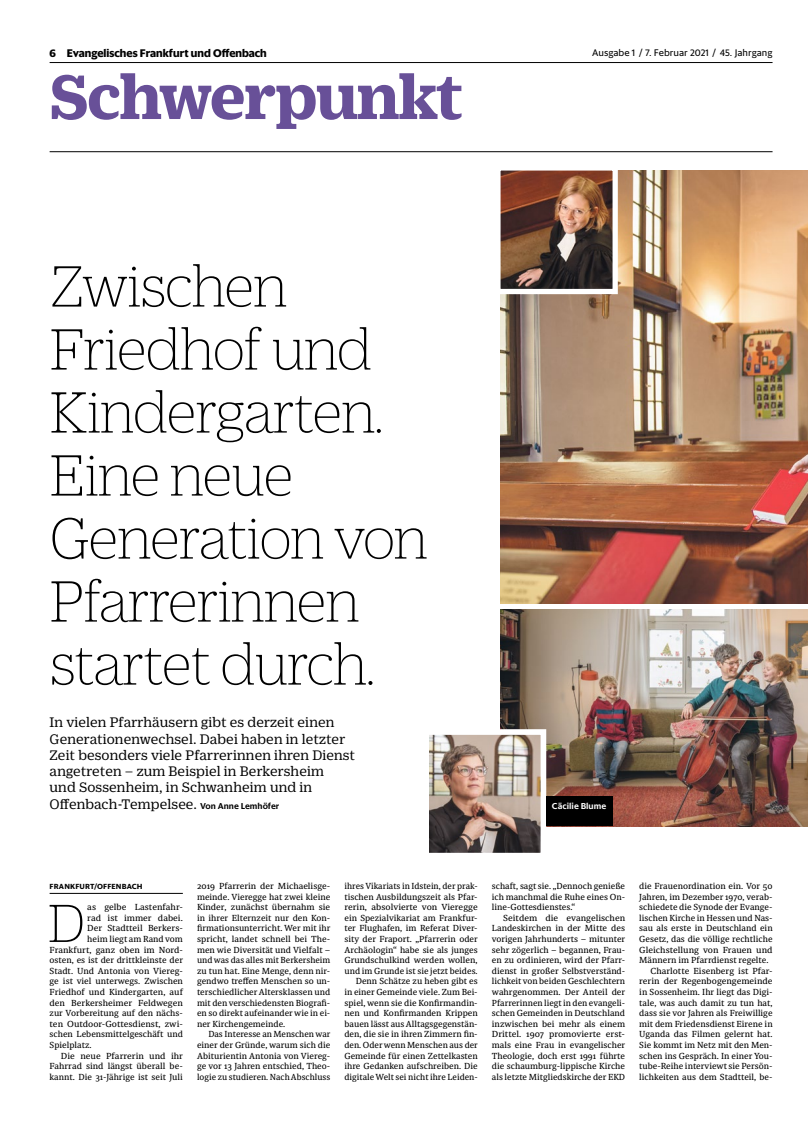
<style>
.page{position:relative;width:808px;height:1134px;background:#fff}
.page>*{position:absolute;margin:0;border:0;box-sizing:border-box;transform-origin:0 0}
.t1{font:700 68px "Duplicate Ionic";letter-spacing:-.025em;color:#685098}
.t2{font:100 63px/63px "Duplicate Ionic";letter-spacing:-.025em;color:#000}
.t3{font:100 58px "Duplicate Ionic";color:#000}
.t4{font:15px/16.2px "Duplicate Ionic";letter-spacing:.005em;color:#000}
.t5{font:700 10.9px "Sanomat Sans";color:#000}
.t6{font:9.8px "Sanomat Sans Text";color:#000}
.t7{font:8.7px/10.6px "Sindelar Regular B";color:#000;text-align:justify}
.t8{font:600 8.7px "Sanomat Sans Text";color:#fff}
.t9{font:700 7.5px "Sanomat Sans Text";letter-spacing:.02em;color:#000}
.s1{font-family:"Sanomat Sans Text";font-weight:600;font-size:8.7px}
</style>
<div class="page">
<hr style="left:50px;top:151px;width:722px;height:1px;background:#000">
<hr style="left:50px;top:62px;width:722px;height:1px;background:#000">
<img style="left:500px;top:610px;width:308px;height:216px">
<img style="left:500px;top:170px;width:308px;height:434px">
<hr style="left:50px;top:893px;width:133px;height:1px;background:#000">
<img style="left:430px;top:736px;width:109px;height:115px">
<div style="left:423px;top:729px;width:123px;height:129px;border:6px solid #fff"></div>
<img style="left:501px;top:171px;width:111px;height:117px">
<div style="left:495px;top:165px;width:123px;height:129px;border:5px solid #fff"></div>
<div style="left:546px;top:796px;width:67px;height:30px;background:#000"></div>
<p class="t5" style="left:50px;top:44px;width:219px">6 Evangelisches Frankfurt und Offenbach</p>
<p class="t6" style="left:592px;top:46px;width:182px">Ausgabe 1 / 7. Februar 2021 / 45. Jahrgang</p>
<h1 class="t1" style="left:50px;top:48px;width:415px">Schwerpunkt</h1>
<h2 class="t2" style="left:50px;top:251px;width:380px">Zwischen<br>Friedhof und<br>Kindergarten.<br>Eine neue<br>Generation von<br>Pfarrerinnen startet durch.</h2>
<p class="t4" style="left:50px;top:713px;width:307px">In vielen Pfarrhäusern gibt es derzeit einen Generationenwechsel. Dabei haben in letzter Zeit besonders viele Pfarrerinnen ihren Dienst angetreten – zum Beispiel in Berkersheim<br>und Sossenheim, in Schwanheim und in Offenbach-Tempelsee. <span class="s1">Von Anne Lemhöfer</span></p>
<p class="t8" style="left:552px;top:799px;width:56px">Cäcilie Blume</p>
<p class="t9" style="left:50px;top:881px;width:94px">FRANKFURT/OFFENBACH</p>
<h3 class="t3" style="left:48px;top:887px;width:39px">D</h3>
<p class="t7" style="left:87px;top:902px;width:97px">as gelbe Lastenfahr-</p>
<p class="t7" style="left:87px;top:913px;width:97px">rad ist immer dabei.</p>
<p class="t7" style="left:87px;top:923px;width:97px">Der Stadtteil Berkers-</p>
<p class="t7" style="left:87px;top:934px;width:97px">heim liegt am Rand vom</p>
<p class="t7" style="left:50px;top:945px;width:135px">Frankfurt, ganz oben im Nord-</p>
<p class="t7" style="left:50px;top:955px;width:135px">osten, es ist der drittkleinste der</p>
<p class="t7" style="left:50px;top:966px;width:135px">Stadt. Und Antonia von Viereg-</p>
<p class="t7" style="left:50px;top:976px;width:135px">ge ist viel unterwegs. Zwischen</p>
<p class="t7" style="left:50px;top:987px;width:135px">Friedhof und Kindergarten, auf</p>
<p class="t7" style="left:50px;top:998px;width:135px">den Berkersheimer Feldwegen</p>
<p class="t7" style="left:50px;top:1008px;width:135px">zur Vorbereitung auf den nächs-</p>
<p class="t7" style="left:50px;top:1019px;width:135px">ten Outdoor-Gottesdienst, zwi-</p>
<p class="t7" style="left:50px;top:1029px;width:135px">schen Lebensmittelgeschäft und</p>
<p class="t7" style="left:50px;top:1040px;width:43px">Spielplatz.</p>
<p class="t7" style="left:61px;top:1051px;width:124px">Die neue Pfarrerin und ihr</p>
<p class="t7" style="left:50px;top:1061px;width:135px">Fahrrad sind längst überall be-</p>
<p class="t7" style="left:50px;top:1072px;width:135px">kannt. Die 31-Jährige ist seit Juli</p>
<p class="t7" style="left:197px;top:881px;width:135px">2019 Pfarrerin der Michaelisge&shy;meinde. Vieregge hat zwei kleine Kinder, zunächst übernahm sie in ihrer Elternzeit nur den Kon&shy;firmationsunterricht. Wer mit ihr spricht, landet schnell bei The&shy;men wie Diversität und Vielfalt – und was das alles mit Berkersheim zu tun hat. Eine Menge, denn nir&shy;gendwo treffen Menschen so un&shy;terschiedlicher Altersklassen und mit den verschiedensten Biografi&shy;en so direkt aufeinander wie in ei&shy;ner Kirchengemeinde.</p>
<p class="t7" style="left:197px;top:1029px;width:135px;text-indent:11px">Das Interesse an Menschen war einer der Gründe, warum sich die Abiturientin Antonia von Viereg&shy;ge vor 13 Jahren entschied, Theo&shy;logie zu studieren. Nach Abschluss</p>
<p class="t7" style="left:344px;top:881px;width:135px;text-align:right">ihres Vikariats in Idstein, der prak&shy;tischen Ausbildungszeit als Pfar&shy;rerin, absolvierte von Vieregge ein Spezialvikariat am Frankfur&shy;ter Flughafen, im Referat Diver&shy;sity der Fraport. „Pfarrerin oder Archäologin“ habe sie als junges Grundschulkind werden wollen, und im Grunde ist sie jetzt beides.<br>Denn Schätze zu heben gibt es<br>in einer Gemeinde viele. Zum Bei&shy;spiel, wenn sie die Konfirmandin&shy;nen und Konfirmanden Krippen bauen lässt aus Alltagsgegenstän&shy;den, die sie in ihren Zimmern fin&shy;den. Oder wenn Menschen aus der Gemeinde für einen Zettelkasten ihre Gedanken aufschreiben. Die digitale Welt sei nicht ihre Leiden-</p>
<p class="t7" style="left:492px;top:881px;width:135px">schaft, sagt sie. „Dennoch genieße ich manchmal die Ruhe eines On&shy;line-Gottesdienstes.“</p>
<p class="t7" style="left:492px;top:913px;width:135px;text-indent:11px">Seitdem die evangelischen Landeskirchen in der Mitte des vorigen Jahrhunderts – mitunter sehr zögerlich – begannen, Frau&shy;en zu ordinieren, wird der Pfarr&shy;dienst in großer Selbstverständ&shy;lichkeit von beiden Geschlechtern wahrgenommen. Der Anteil der Pfarrerinnen liegt in den evangeli&shy;schen Gemeinden in Deutschland inzwischen bei mehr als einem Drittel. 1907 promovierte erst&shy;mals eine Frau in evangelischer Theologie, doch erst 1991 führte die schaumburg-lippische Kirche als letzte Mitgliedskirche der EKD</p>
<p class="t7" style="left:639px;top:881px;width:135px">die Frauenordination ein. Vor 50</p>
<p class="t7" style="left:639px;top:892px;width:135px">Jahren, im Dezember 1970, verab-</p>
<p class="t7" style="left:639px;top:902px;width:135px">schiedete die Synode der Evange-</p>
<p class="t7" style="left:639px;top:913px;width:135px">lischen Kirche in Hessen und Nas-</p>
<p class="t7" style="left:639px;top:923px;width:135px">sau als erste in Deutschland ein</p>
<p class="t7" style="left:639px;top:934px;width:135px">Gesetz, das die völlige rechtliche</p>
<p class="t7" style="left:639px;top:945px;width:135px">Gleichstellung von Frauen und</p>
<p class="t7" style="left:639px;top:955px;width:131px">Männern im Pfarrdienst regelte.</p>
<p class="t7" style="left:651px;top:966px;width:123px">Charlotte Eisenberg ist Pfar-</p>
<p class="t7" style="left:639px;top:976px;width:135px">rerin der Regenbogengemeinde</p>
<p class="t7" style="left:639px;top:987px;width:135px">in Sossenheim. Ihr liegt das Digi-</p>
<p class="t7" style="left:639px;top:998px;width:135px">tale, was auch damit zu tun hat,</p>
<p class="t7" style="left:639px;top:1008px;width:135px">dass sie vor Jahren als Freiwillige</p>
<p class="t7" style="left:639px;top:1019px;width:135px">mit dem Friedensdienst Eirene in</p>
<p class="t7" style="left:639px;top:1029px;width:135px">Uganda das Filmen gelernt hat.</p>
<p class="t7" style="left:639px;top:1040px;width:135px">Sie kommt im Netz mit den Men-</p>
<p class="t7" style="left:639px;top:1051px;width:135px">schen ins Gespräch. In einer You-</p>
<p class="t7" style="left:639px;top:1061px;width:135px">tube-Reihe interviewt sie Persön-</p>
<p class="t7" style="left:639px;top:1072px;width:135px">lichkeiten aus dem Stadtteil, be-</p>
</div>
